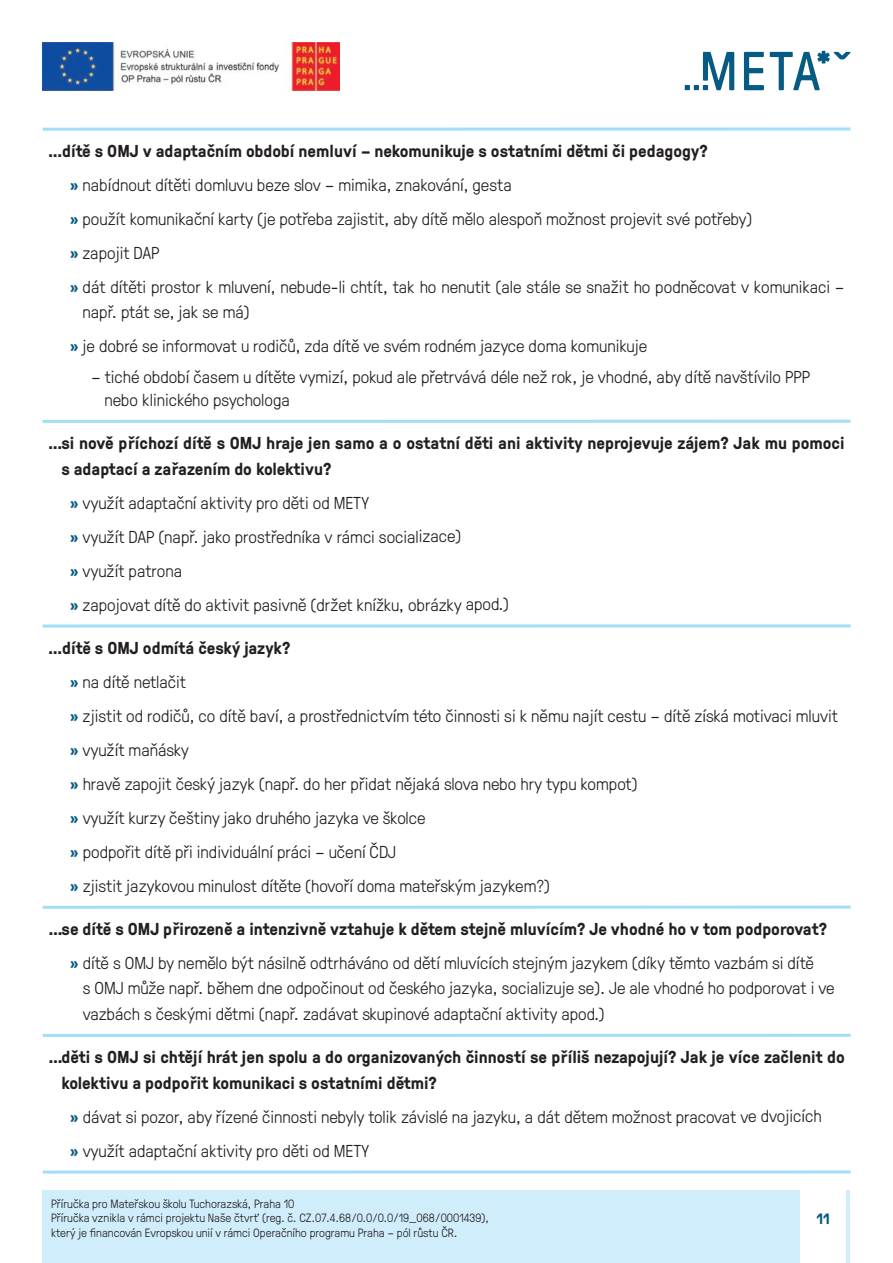
<style>
.page{position:relative;width:893px;height:1263px;background:#fff}
.page>*{position:absolute;margin:0;border:0;box-sizing:border-box;transform-origin:0 0}
.t1{font:300 17.25px/34px "GT Pressura";color:#231f20}
.t2{font:700 17.25px/25.5px "GT Pressura";color:#231f20}
.t3{font:700 15px "GT Pressura";color:#065a83}
.t4{font:300 12px/14.4px "GT Pressura";color:#231f20}
.s1{font-weight:700}
.s2{font-weight:700;color:#065a83}
</style>
<div class="page">
<div style="left:43px;top:1191px;width:807px;height:72px;background:#d0edfb"></div>
<img style="left:43px;top:43px;width:297px;height:47px">
<div style="left:801px;top:1191px;width:45px;height:72px;background:#fff"></div>
<svg style="left:744px;top:52px;width:20px;height:38px"></svg>
<svg style="left:770px;top:51px;width:80px;height:39px"></svg>
<svg style="left:685px;top:52px;width:49px;height:38px"></svg>
<svg style="left:43px;top:127px;width:807px;height:4px;background:#b8e5f9"></svg>
<hr style="left:43px;top:420px;width:807px;height:3px;background:#a2def8">
<hr style="left:43px;top:624px;width:807px;height:3px;background:#a2def8">
<svg style="left:43px;top:905px;width:808px;height:4px;background:#b8e5f9"></svg>
<hr style="left:43px;top:1034px;width:808px;height:3px;background:#a2def8">
<hr style="left:43px;top:1170px;width:808px;height:3px;background:#a2def8">
<p class="t1" style="left:70px;top:135px;width:776px;text-indent:-21px"><span class="s1">…dítě s OMJ v adaptačním období nemluví – nekomunikuje s ostatními dětmi či pedagogy?<br></span><span class="s2">»</span> nabídnout dítěti domluvu beze slov – mimika, znakování, gesta<br><span class="s2">»</span> použít komunikační karty (je potřeba zajistit, aby dítě mělo alespoň možnost projevit své potřeby)<br><span class="s2">»</span> zapojit DAP<br><span class="s2">»</span> dát dítěti prostor k mluvení, nebude-li chtít, tak ho nenutit (ale stále se snažit ho podněcovat v komunikaci –</p>
<p class="t1" style="left:70px;top:297px;width:579px;text-indent:13px">např. ptát se, jak se má)<br><span class="s2">»</span> je dobré se informovat u rodičů, zda dítě ve svém rodném jazyce doma komunikuje</p>
<p class="t1" style="left:104px;top:368px;width:707px;line-height:22.5px;text-indent:-13px">– tiché období časem u dítěte vymizí, pokud ale přetrvává déle než rok, je vhodné, aby dítě navštívilo PPP nebo klinického psychologa</p>
<p class="t2" style="left:61px;top:432px;width:785px;text-indent:-13px">…si nově příchozí dítě s OMJ hraje jen samo a o ostatní děti ani aktivity neprojevuje zájem? Jak mu pomoci s adaptací a zařazením do kolektivu?</p>
<p class="t1" style="left:70px;top:487px;width:441px"><span class="s2">»</span> využít adaptační aktivity pro děti od METY<br><span class="s2">»</span> využít DAP (např. jako prostředníka v rámci socializace)<br><span class="s2">»</span> využít patrona<br><span class="s2">»</span> zapojovat dítě do aktivit pasivně (držet knížku, obrázky apod.)</p>
<p class="t1" style="left:70px;top:632px;width:770px;text-indent:-21px"><span class="s1">…dítě s OMJ odmítá český jazyk?<br></span><span class="s2">»</span> na dítě netlačit<br><span class="s2">»</span> zjistit od rodičů, co dítě baví, a prostřednictvím této činnosti si k němu najít cestu – dítě získá motivaci mluvit <span class="s2">»</span> využít maňásky<br><span class="s2">»</span> hravě zapojit český jazyk (např. do her přidat nějaká slova nebo hry typu kompot)<br><span class="s2">»</span> využít kurzy češtiny jako druhého jazyka ve školce<br><span class="s2">»</span> podpořit dítě při individuální práci – učení ČDJ<br><span class="s2">»</span> zjistit jazykovou minulost dítěte (hovoří doma mateřským jazykem?)</p>
<p class="t1" style="left:49px;top:913px;width:780px;text-align:center"><span class="s1">…se dítě s OMJ přirozeně a intenzivně vztahuje k dětem stejně mluvícím? Je vhodné ho v tom podporovat? </span><span class="s2">»</span> dítě s OMJ by nemělo být násilně odtrháváno od dětí mluvících stejným jazykem (díky těmto vazbám si dítě</p>
<p class="t1" style="left:83px;top:977px;width:753px;line-height:25.5px">s OMJ může např. během dne odpočinout od českého jazyka, socializuje se). Je ale vhodné ho podporovat i ve vazbách s českými dětmi (např. zadávat skupinové adaptační aktivity apod.)</p>
<p class="t2" style="left:61px;top:1046px;width:785px;text-indent:-13px">…děti s OMJ si chtějí hrát jen spolu a do organizovaných činností se příliš nezapojují? Jak je více začlenit do kolektivu a podpořit komunikaci s ostatními dětmi?</p>
<p class="t1" style="left:70px;top:1101px;width:753px"><span class="s2">»</span> dávat si pozor, aby řízené činnosti nebyly tolik závislé na jazyku, a dát dětem možnost pracovat ve dvojicích <span class="s2">»</span> využít adaptační aktivity pro děti od METY</p>
<p class="t4" style="left:51px;top:1197px;width:439px">Příručka pro Mateřskou školu Tuchorazská, Praha 10<br>Příručka vznikla v rámci projektu Naše čtvrť (reg. č. CZ.07.4.68/0.0/0.0/19_068/0001439), který je financován Evropskou unií v rámci Operačního programu Praha – pól růstu ČR.</p>
<p class="t3" style="left:817px;top:1213px;width:14px">11</p>
</div>
